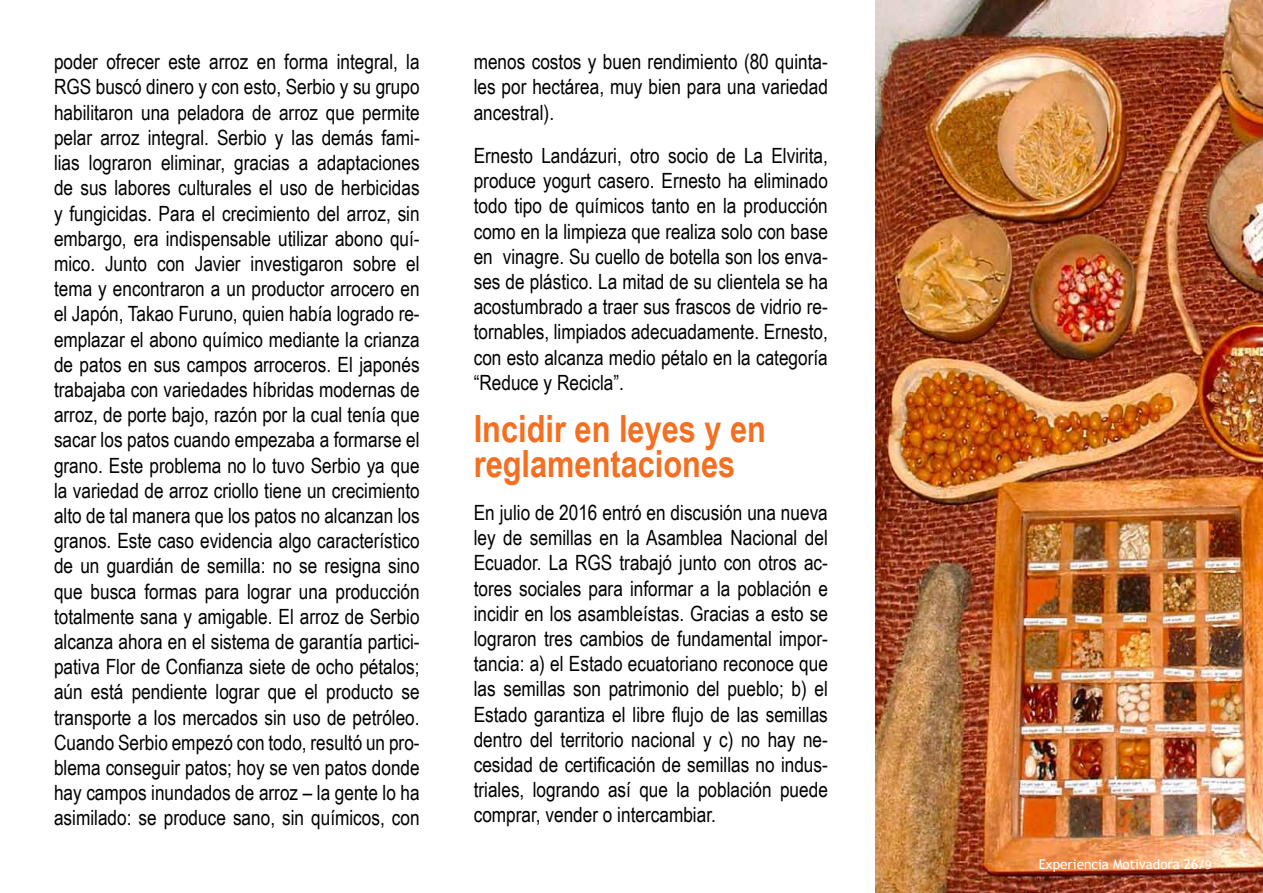
<style>
.page{position:relative;width:1263px;height:893px;background:#fff}
.page>*{position:absolute;margin:0;border:0;box-sizing:border-box;transform-origin:0 0}
.t1{font:700 37.5px/34.5px "Arial Narrow";color:#f36f21}
.t2{font:21px/25.2px "Arial Narrow";color:#000;text-align:justify}
.t3{font:13.5px "Trebuchet MS";color:#fff}
.s1{font-family:"Calibri"}
</style>
<div class="page">
<img style="left:875px;top:0;width:388px;height:893px">
<p class="t2" style="left:54px;top:49px;width:367px">poder ofrecer este arroz en forma integral, la RGS buscó dinero y con esto, Serbio y su grupo habilitaron una peladora de arroz que permite pelar arroz integral. Serbio y las demás fami&shy;lias lograron eliminar, gracias a adaptaciones de sus labores culturales el uso de herbicidas y fungicidas. Para el crecimiento del arroz, sin embargo, era indispensable utilizar abono quí&shy;mico. Junto con Javier investigaron sobre el tema y encontraron a un productor arrocero en el Japón, Takao Furuno, quien había logrado re&shy;emplazar el abono químico mediante la crianza de patos en sus campos arroceros. El japonés trabajaba con variedades híbridas modernas de arroz, de porte bajo, razón por la cual tenía que sacar los patos cuando empezaba a formarse el grano. Este problema no lo tuvo Serbio ya que la variedad de arroz criollo tiene un crecimiento alto de tal manera que los patos no alcanzan los granos. Este caso evidencia algo característico de un guardián de semilla: no se resigna sino que busca formas para lograr una producción totalmente sana y amigable. El arroz de Serbio alcanza ahora en el sistema de garantía partici&shy;pativa Flor de Confianza siete de ocho pétalos; aún está pendiente lograr que el producto se transporte a los mercados sin uso de petróleo.<br>Cuando Serbio empezó con todo, resultó un pro&shy;blema conseguir patos; hoy se ven patos donde hay campos inundados de arroz – la gente lo ha asimilado: se produce sano, sin químicos, con</p>
<p class="t2" style="left:474px;top:49px;width:356px">menos costos y buen rendimiento (80 quinta&shy;les por hectárea, muy bien para una variedad ancestral).</p>
<p class="t2" style="left:474px;top:142px;width:356px">Ernesto Landázuri, otro socio de La Elvirita, produce yogurt casero. Ernesto ha eliminado todo tipo de químicos tanto en la producción como en la limpieza que realiza solo con base en vinagre. Su cuello de botella son los enva&shy;ses de plástico. La mitad de su clientela se ha acostumbrado a traer sus frascos de vidrio re&shy;tornables, limpiados adecuadamente. Ernesto, con esto alcanza medio pétalo en la categoría “Reduce y Recicla”.</p>
<h1 class="t1" style="left:474px;top:410px;width:294px">Incidir en leyes y en reglamentaciones</h1>
<p class="t2" style="left:474px;top:499px;width:356px">En julio de 2016 entró en discusión una nueva ley de semillas en la Asamblea Nacional del Ecuador. La RGS trabajó junto con otros ac&shy;tores sociales para informar a la población e incidir en los asambleístas. Gracias a esto se lograron tres cambios de fundamental impor&shy;tancia: a) el Estado ecuatoriano reconoce que las semillas son patrimonio del pueblo; b) el Estado garantiza el libre flujo de las semillas dentro del territorio nacional y c) no hay ne&shy;cesidad de certificación de semillas no indus&shy;triales, logrando así que la población puede comprar, vender o intercambiar.</p>
<p class="t3" style="left:1039px;top:855px;width:175px">Experiencia Motivadora 26/<span class="s1">9</span></p>
</div>
